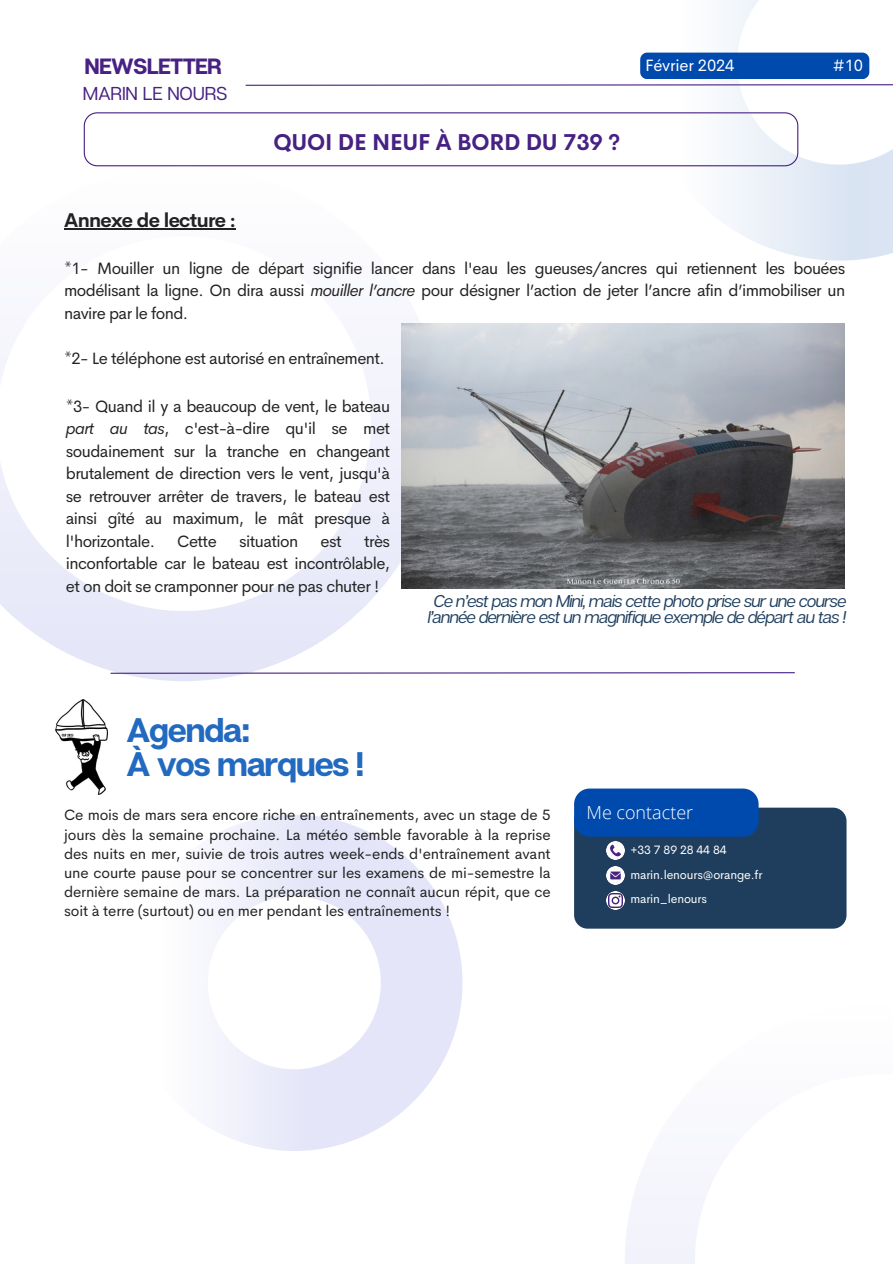
<style>
.page{position:relative;width:893px;height:1264px;background:#fff}
.page>*{position:absolute;margin:0;border:0;box-sizing:border-box;transform-origin:0 0}
.t1{font:700 34.05px/33.8px "Articulat CF";letter-spacing:-.045em;color:#226abf}
.t2{font:700 22.5px "Cerebri Sans";letter-spacing:-.01em;color:#472183}
.t3{font:700 22.05px "Articulat CF";letter-spacing:-.035em;color:#472183}
.t4{font:700 19.5px "Cerebri Sans";letter-spacing:-.035em;color:#222}
.t5{font:18.75px "Articulat CF";letter-spacing:-.01em;color:#472183}
.t6{font:300 18px "Open Sans";color:#fff}
.t7{font:italic 16.95px/16px "Articulat CF";letter-spacing:-.045em;color:#1f3e5d;text-align:center}
.t8{font:16.5px/22.5px "Cerebri Sans";letter-spacing:-.035em;color:#222;text-align:justify}
.t9{font:16.5px "Cerebri Sans";letter-spacing:-.01em;color:#fff}
.t10{font:15px/19.2px "Cerebri Sans";letter-spacing:-.01em;color:#222;text-align:justify}
.t11{font:12.15px "Cerebri Sans";letter-spacing:-.01em;color:#fff}
.s1{font-style:italic}
</style>
<div class="page">
<svg style="left:641px;top:0;width:251px;height:260px"></svg>
<svg style="left:245px;top:84px;width:647px;height:2px"></svg>
<svg style="left:215px;top:815px;width:247px;height:336px"></svg>
<svg style="left:625px;top:1194px;width:82px;height:69px;fill:#f3f4fc"></svg>
<svg style="left:84px;top:112px;width:714px;height:54px"></svg>
<svg style="left:0;top:228px;width:440px;height:453px"></svg>
<div style="left:574px;top:807px;width:272px;height:121px;background:#1f3e5d;border-radius:13px"></div>
<img style="left:606px;top:841px;width:18px;height:18px">
<img style="left:606px;top:866px;width:18px;height:18px">
<img style="left:606px;top:891px;width:18px;height:18px">
<img style="left:609px;top:893px;width:13px;height:14px">
<img style="left:55px;top:700px;width:52px;height:94px">
<div style="left:640px;top:53px;width:229px;height:25px;background:#004aad"></div>
<svg style="left:574px;top:788px;width:184px;height:48px"></svg>
<svg style="left:109px;top:671px;width:686px;height:3px"></svg>
<div style="left:579px;top:796px;width:121px;height:32px;background:#004aad;border-radius:8px"></div>
<hr style="left:64px;top:228px;width:171px;height:2px;background:#222">
<img style="left:402px;top:324px;width:442px;height:264px">
<p class="t3" style="left:85px;top:52px;width:139px">NEWSLETTER</p>
<h6 class="t5" style="left:83px;top:82px;width:146px">MARIN LE NOURS</h6>
<h2 class="t2" style="left:273px;top:127px;width:348px">QUOI DE NEUF À BORD DU 739 ?</h2>
<h1 class="t9" style="left:645px;top:54px;width:91px">Février 2024</h1>
<h1 class="t9" style="left:832px;top:54px;width:32px">#10</h1>
<p class="t4" style="left:64px;top:208px;width:173px">Annexe de lecture :</p>
<h5 class="t8" style="left:64px;top:256px;width:782px">*1- Mouiller un ligne de départ signifie lancer dans l'eau les gueuses/ancres qui retiennent les bouées modélisant la ligne. On dira aussi <span class="s1">mouiller l’ancre</span> pour désigner l’action de jeter l’ancre afin d’immobiliser un navire par le fond.</h5>
<p class="t8" style="left:64px;top:346px;width:322px">*2- Le téléphone est autorisé en entraînement.</p>
<p class="t8" style="left:66px;top:395px;width:326px">*3- Quand il y a beaucoup de vent, le bateau <span class="s1">part au tas</span>, c'est-à-dire qu'il se met soudainement sur la tranche en changeant brutalement de direction vers le vent, jusqu'à se retrouver arrêter de travers, le bateau est ainsi gîté au maximum, le mât presque à l'horizontale.</p>
<p class="t8" style="left:66px;top:530px;width:326px;text-indent:298px">très inconfortable car le bateau est incontrôlable, et on doit se cramponner pour ne pas chuter !</p>
<p class="t8" style="left:177px;top:530px;width:41px">Cette</p>
<p class="t8" style="left:239px;top:530px;width:61px">situation</p>
<p class="t8" style="left:320px;top:530px;width:23px">est</p>
<p class="t7" style="left:427px;top:592px;width:420px">Ce n’est pas mon Mini, mais cette photo prise sur une course l’année dernière est un magnifique exemple de départ au tas !</p>
<h3 class="t1" style="left:126px;top:712px;width:240px">Agenda:<br>À vos marques !</h3>
<p class="t10" style="left:64px;top:805px;width:488px">Ce mois de mars sera encore riche en entraînements, avec un stage de 5</p>
<h6 class="t6" style="left:586px;top:800px;width:108px">Me contacter</h6>
<p class="t10" style="left:64px;top:824px;width:488px">jours dès la semaine prochaine. La météo semble favorable à la reprise des nuits en mer, suivie de trois autres week-ends d'entraînement avant une courte pause pour se concentrer sur les examens de mi-semestre la dernière semaine de mars. La préparation ne connaît aucun répit, que ce soit à terre (surtout) ou en mer pendant les entraînements !</p>
<h4 class="t11" style="left:630px;top:842px;width:98px">+33 7 89 28 44 84</h4>
<h6 class="t11" style="left:630px;top:867px;width:133px">marin.lenours@orange.fr</h6>
<h6 class="t11" style="left:630px;top:890px;width:78px">marin_lenours</h6>
</div>
